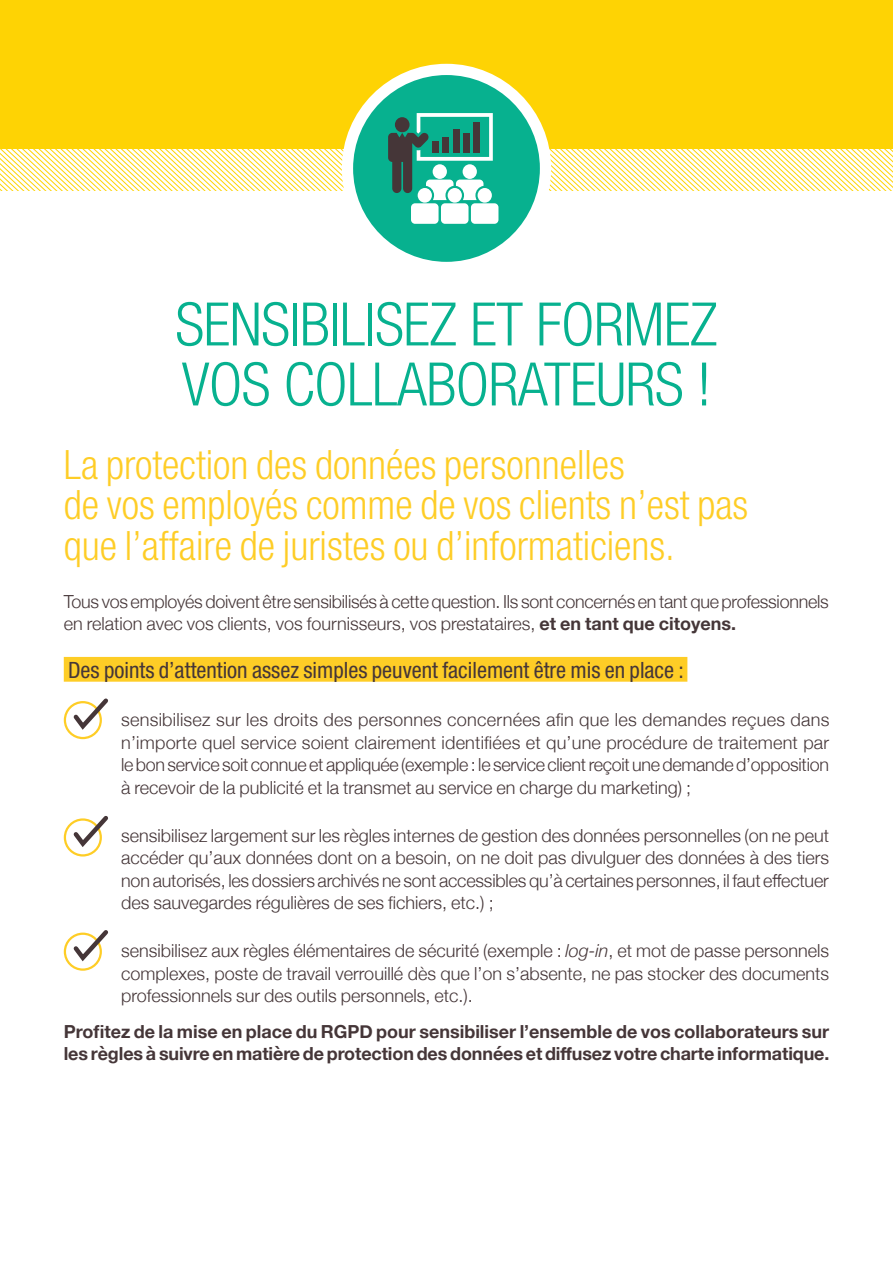
<style>
.page{position:relative;width:893px;height:1263px;background:#fff}
.page>*{position:absolute;margin:0;border:0;box-sizing:border-box;transform-origin:0 0}
.t1{font:300 condensed 60px/60px "Helvetica Neue";letter-spacing:-.01em;color:#07b18f}
.t2{font:300 condensed 40.5px/40.5px "Helvetica Neue";color:#fecd26}
.t3{font:condensed 22.5px "Helvetica Neue";color:#453638}
.t4{font:300 18px/22.5px "Helvetica Neue";color:#453638;text-align:justify}
.t5{font:700 18px/22.5px "Helvetica Neue";letter-spacing:-.005em;color:#453638}
.s1{font-weight:700}
.s2{font-style:italic}
</style>
<div class="page">
<div style="left:0;top:0;width:893px;height:149px;background:#fed304"></div>
<svg style="left:347px;top:69px;width:198px;height:198px;background:#2dbda0"></svg>
<div style="left:342px;top:64px;width:209px;height:209px;border:11px solid #fff;border-radius:50%"></div>
<svg style="left:0;top:113px;width:893px;height:111px"></svg>
<div style="left:432px;top:141px;width:7px;height:12px;background:#453638"></div>
<div style="left:442px;top:137px;width:7px;height:16px;background:#453638"></div>
<div style="left:453px;top:130px;width:6px;height:23px;background:#453638"></div>
<div style="left:463px;top:133px;width:7px;height:20px;background:#453638"></div>
<div style="left:473px;top:122px;width:7px;height:31px;background:#453638"></div>
<div style="left:64px;top:657px;width:623px;height:25px;background:#fecd26"></div>
<div style="left:64px;top:701px;width:38px;height:38px;border:2px solid #fecd26;border-radius:50%"></div>
<svg style="left:70px;top:698px;width:38px;height:35px"></svg>
<div style="left:64px;top:818px;width:38px;height:38px;border:2px solid #fecd26;border-radius:50%"></div>
<svg style="left:70px;top:816px;width:38px;height:35px"></svg>
<div style="left:64px;top:932px;width:38px;height:39px;border:2px solid #fecd26;border-radius:50%"></div>
<svg style="left:70px;top:930px;width:38px;height:35px"></svg>
<h1 class="t1" style="left:175px;top:294px;width:544px">SENSIBILISEZ ET FORMEZ<br>VOS COLLABORATEURS !</h1>
<h2 class="t2" style="left:64px;top:444px;width:686px">La protection des données personnelles<br>de vos employés comme de vos clients n’est pas que l’affaire de juristes ou d’informaticiens.</h2>
<p class="t4" style="left:64px;top:589px;width:767px">Tous vos employés doivent être sensibilisés à cette question. Ils sont concernés en tant que professionnels en relation avec vos clients, vos fournisseurs, vos prestataires, <span class="s1">et en tant que citoyens.</span></p>
<p class="t3" style="left:68px;top:657px;width:617px">Des points d’attention assez simples peuvent facilement être mis en place :</p>
<p class="t4" style="left:121px;top:707px;width:710px">sensibilisez sur les droits des personnes concernées afin que les demandes reçues dans n’importe quel service soient clairement identifiées et qu’une procédure de traitement par le bon service soit connue et appliquée (exemple : le service client reçoit une demande d’opposition à recevoir de la publicité et la transmet au service en charge du marketing) ;</p>
<p class="t4" style="left:121px;top:823px;width:709px">sensibilisez largement sur les règles internes de gestion des données personnelles (on ne peut accéder qu’aux données dont on a besoin, on ne doit pas divulguer des données à des tiers non autorisés, les dossiers archivés ne sont accessibles qu’à certaines personnes, il faut effectuer des sauvegardes régulières de ses fichiers, etc.) ;</p>
<p class="t4" style="left:121px;top:938px;width:709px">sensibilisez aux règles élémentaires de sécurité (exemple : <span class="s2">log-in</span>, et mot de passe personnels complexes, poste de travail verrouillé dès que l’on s’absente, ne pas stocker des documents professionnels sur des outils personnels, etc.).</p>
<p class="t5" style="left:64px;top:1020px;width:767px">Profitez de la mise en place du RGPD pour sensibiliser l’ensemble de vos collaborateurs sur les règles à suivre en matière de protection des données et diffusez votre charte informatique.</p>
</div>
